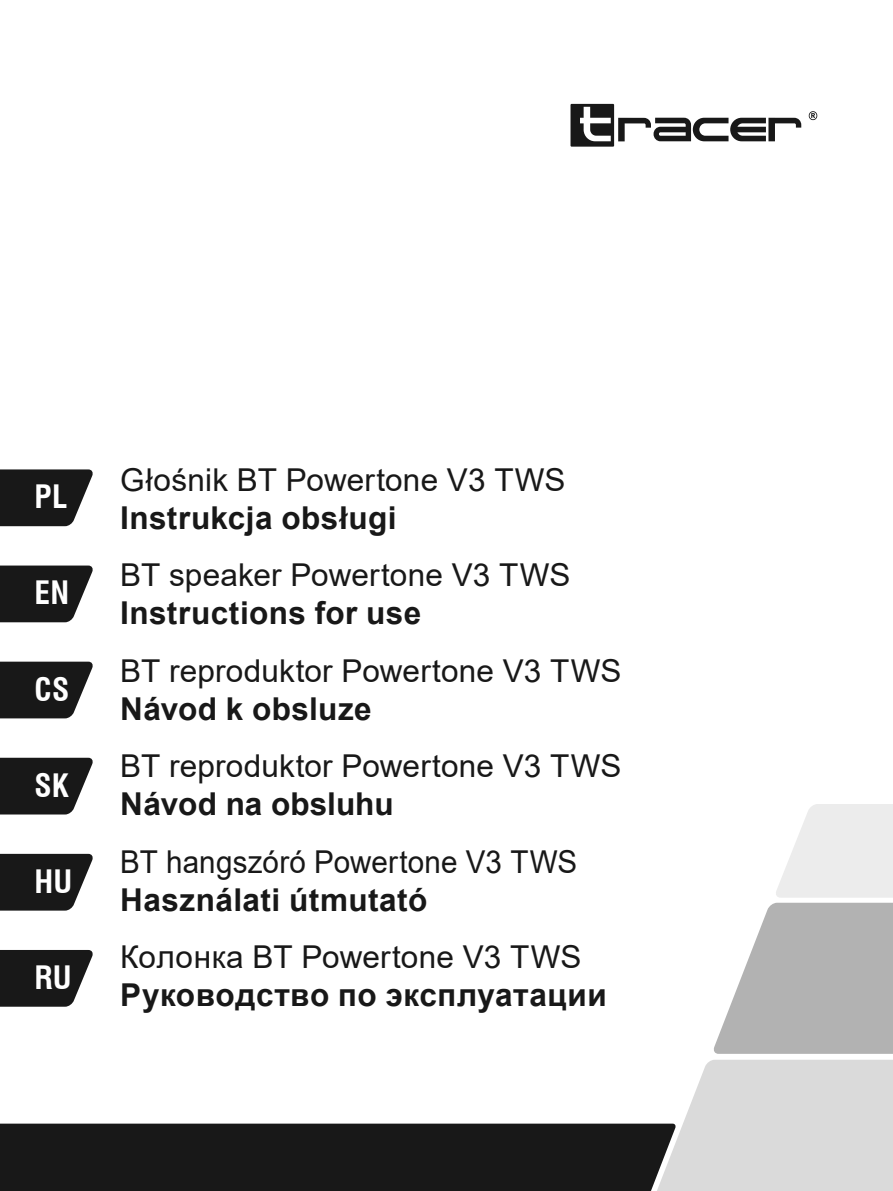
<style>
.page{position:relative;width:893px;height:1191px;background:#fff}
.page>*{position:absolute;margin:0;border:0;box-sizing:border-box;transform-origin:0 0}
.t1{font:31.5px "Arial";letter-spacing:.005em;color:#181818}
.t2{font:700 31.5px "Arial";letter-spacing:.015em;color:#181818}
.t3{font:31.5px "Arial";letter-spacing:.005em;color:#181818;scale:.94 1}
.t4{font:700 condensed 31.5px "Swiss 721 BT";letter-spacing:.01em;color:#fff}
</style>
<div class="page">
<div style="left:0;top:1123px;width:650px;height:68px;background:#181818"></div>
<svg style="left:650px;top:1060px;width:243px;height:131px;background:#d8d8d8"></svg>
<svg style="left:714px;top:804px;width:179px;height:249px"></svg>
<svg style="left:0;top:469px;width:93px;height:57px;background:#323232"></svg>
<svg style="left:0;top:565px;width:93px;height:57px;background:#333"></svg>
<svg style="left:0;top:661px;width:93px;height:57px;background:#333"></svg>
<svg style="left:0;top:757px;width:93px;height:57px;background:#333"></svg>
<svg style="left:0;top:854px;width:93px;height:56px;background:#313131"></svg>
<svg style="left:0;top:950px;width:93px;height:56px;background:#303030"></svg>
<div style="left:570px;top:104px;width:44px;height:43px;background:#181818"></div>
<svg style="left:809px;top:111px;width:8px;height:9px"></svg>
<svg style="left:618px;top:118px;width:183px;height:23px"></svg>
<svg style="left:580px;top:107px;width:31px;height:34px"></svg>
<p class="t4" style="left:34px;top:478px;width:35px">PL</p>
<p class="t4" style="left:34px;top:574px;width:36px">EN</p>
<p class="t4" style="left:34px;top:670px;width:36px">CS</p>
<p class="t4" style="left:34px;top:766px;width:36px">SK</p>
<p class="t4" style="left:34px;top:863px;width:39px">HU</p>
<p class="t4" style="left:34px;top:959px;width:39px">RU</p>
<p class="t1" style="left:120px;top:458px;width:447px">Głośnik BT Powertone V3 TWS</p>
<p class="t2" style="left:120px;top:495px;width:278px">Instrukcja obsługi</p>
<p class="t1" style="left:120px;top:553px;width:452px">BT speaker Powertone V3 TWS</p>
<p class="t2" style="left:120px;top:591px;width:303px">Instructions for use</p>
<p class="t1" style="left:120px;top:649px;width:503px">BT reproduktor Powertone V3 TWS</p>
<p class="t2" style="left:120px;top:686px;width:253px">Návod k obsluze</p>
<p class="t1" style="left:120px;top:744px;width:503px">BT reproduktor Powertone V3 TWS</p>
<p class="t2" style="left:120px;top:782px;width:275px">Návod na obsluhu</p>
<p class="t3" style="left:120px;top:840px;width:488px">BT hangszóró Powertone V3 TWS</p>
<p class="t2" style="left:120px;top:877px;width:309px">Használati útmutató</p>
<p class="t1" style="left:120px;top:935px;width:463px">Колонка BT Powertone V3 TWS</p>
<p class="t2" style="left:120px;top:972px;width:488px">Руководство по эксплуатации</p>
</div>
